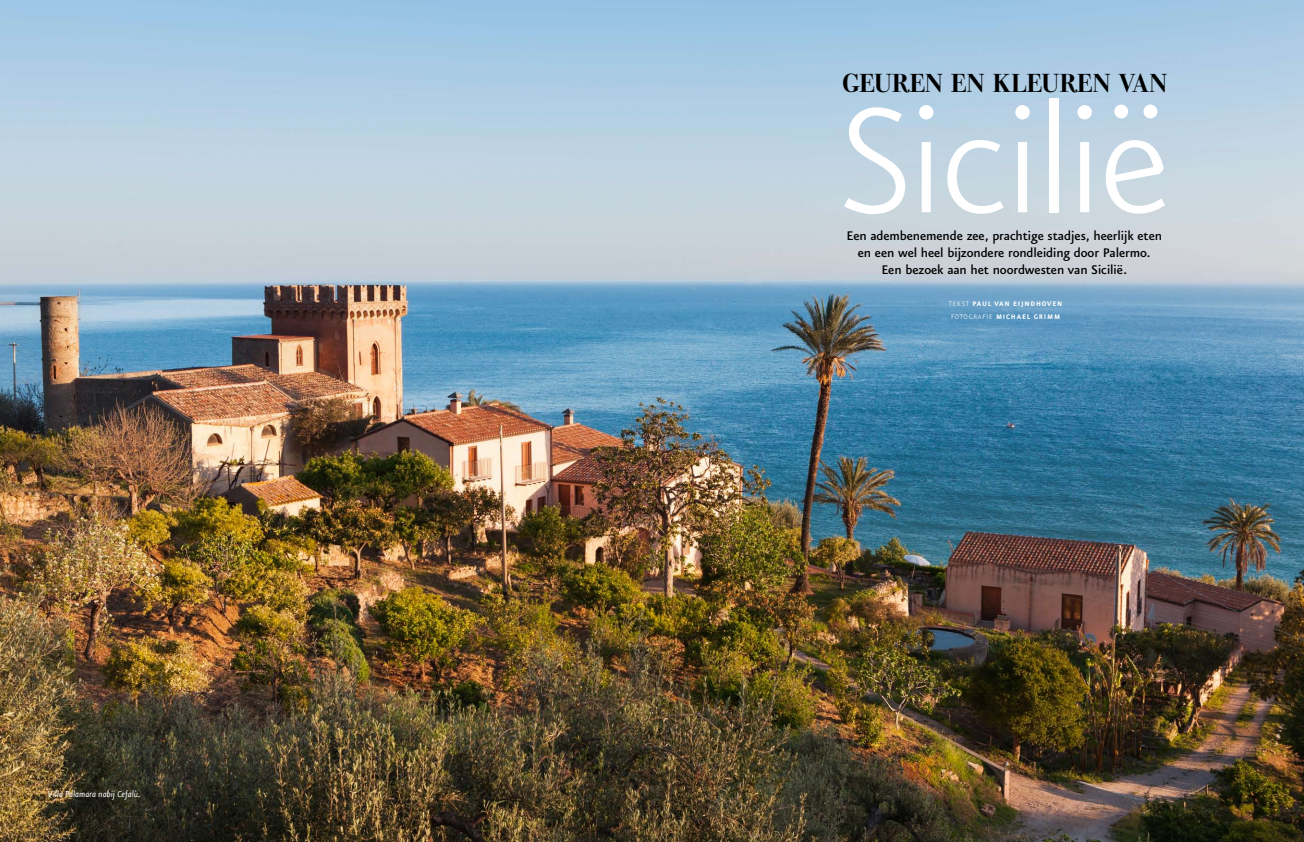
<style>
.page{position:relative;width:1304px;height:842px;background:#fff}
.page>*{position:absolute;margin:0;border:0;box-sizing:border-box;transform-origin:0 0}
.t1{font:300 178px "Eureka Sans";color:#fff}
.t2{font:700 25px "Bodoni Classic Ad";letter-spacing:-.05em;color:#000}
.t3{font:500 15px/17px "Eureka Sans";letter-spacing:-.01em;color:#000;text-align:center}
.t4{font:italic 10.5px "Eureka Sans";letter-spacing:-.01em;color:#fff}
.t5{font:700 8px/13px "Eureka Sans";letter-spacing:.1em;color:#fff}
.s1{font-weight:300}
</style>
<div class="page">
<img style="left:0;top:0;width:1304px;height:842px">
<p class="t4" style="left:48px;top:789px;width:94px">Villa Palamara nabij Cefalù.</p>
<h2 class="t2" style="left:843px;top:68px;width:327px">GEUREN EN KLEUREN VAN</h2>
<h1 class="t1" style="left:839px;top:79px;width:332px">SICILIË</h1>
<p class="t3" style="left:846px;top:228px;width:317px">Een adembenemende zee, prachtige stadjes, heerlijk eten en een wel heel bijzondere rondleiding door Palermo.<br>Een bezoek aan het noordwesten van Sicilië.</p>
<p class="t5" style="left:949px;top:297px;width:115px"><span class="s1">TEKST</span> PAUL VAN EIJNDHOVEN<br><span class="s1">FOTOGRAFIE</span> MICHAEL GRIMM</p>
</div>
